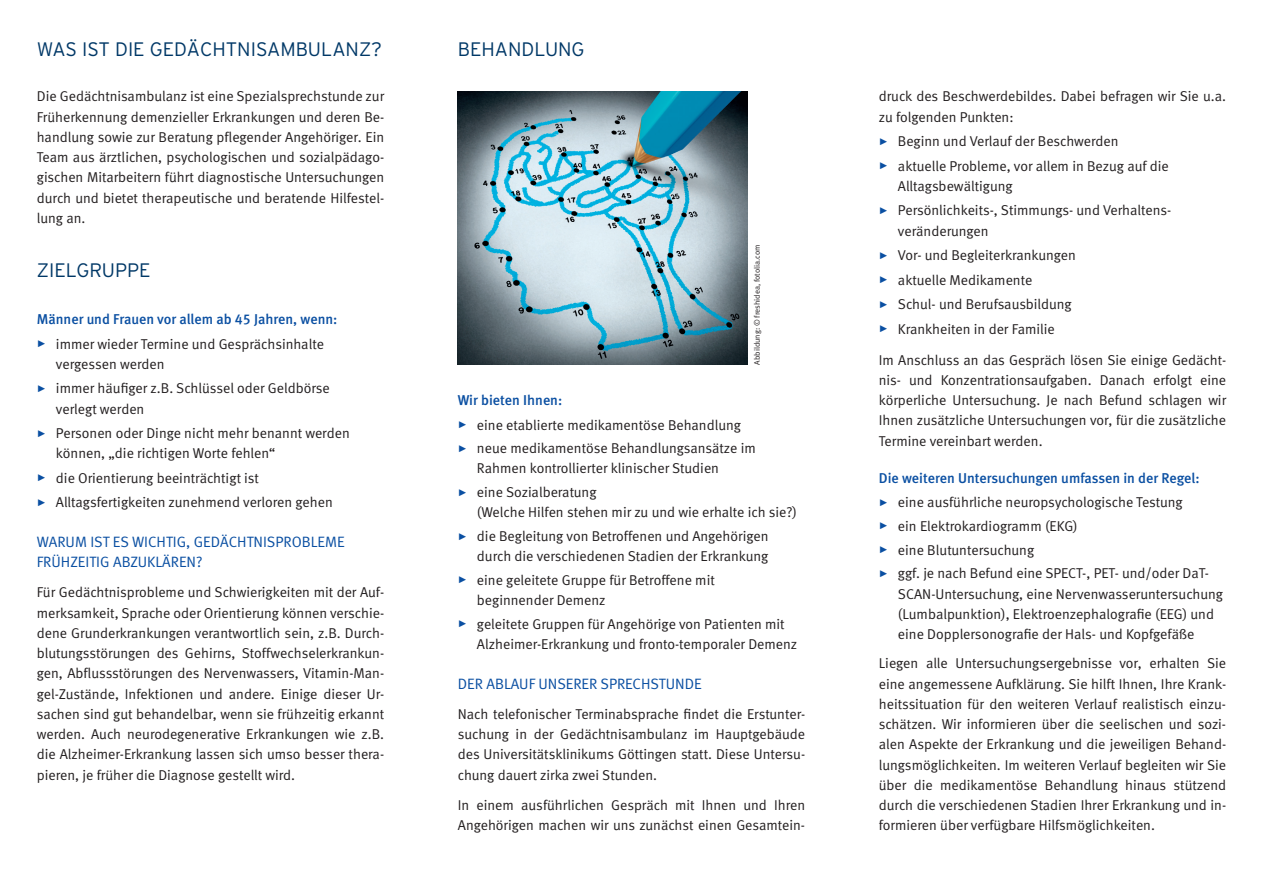
<style>
.page{position:relative;width:1263px;height:893px;background:#fff}
.page>*{position:absolute;margin:0;border:0;box-sizing:border-box;transform-origin:0 0}
.t1{font:300 19.5px "Interstate";color:#003867}
.t2{font:15px/20.2px "Meta Normal LF";color:#0a4fa2}
.t3{font:14.25px/20.2px "Meta Normal LF";color:#231f20}
.t4{font:14.25px "Meta Medium LF";color:#0a4fa2}
.t5{font:7.95px "Meta Normal LF";letter-spacing:-.005em;color:#231f20}
.s1{font-family:"Arial";font-size:9.75px;color:#0a4fa2}
</style>
<div class="page">
<img style="left:458px;top:91px;width:289px;height:274px">
<h1 class="t1" style="left:37px;top:38px;width:89px">WAS IST DIE</h1>
<h1 class="t1" style="left:150px;top:38px;width:26px">GEDÄCHTNI</h1>
<h1 class="t1" style="left:256px;top:38px;width:78px">SAMBULANZ</h1>
<h1 class="t1" style="left:371px;top:38px;width:12px">?</h1>
<h1 class="t1" style="left:458px;top:38px;width:14px">BEHANDL</h1>
<h1 class="t1" style="left:545px;top:38px;width:41px">UNG</h1>
<p class="t3" style="left:37px;top:86px;width:349px;text-align:justify">Die Gedächtnisambulanz ist eine Spezialsprechstunde zur Früherkennung demenzieller Erkrankungen und deren Be&shy;handlung sowie zur Beratung pflegender Angehöriger. Ein Team aus ärztlichen, psychologischen und sozialpädago&shy;gischen Mitarbeitern führt diagnostische Untersuchungen durch und bietet therapeutische und beratende Hilfestel&shy;lung an.</p>
<h1 class="t1" style="left:37px;top:260px;width:11px">ZIEL</h1>
<h1 class="t1" style="left:77px;top:260px;width:73px">GRUPPE</h1>
<p class="t4" style="left:37px;top:311px;width:302px">Männer und Frauen vor allem ab 45 Jahren, wenn:</p>
<p class="t3" style="left:56px;top:333px;width:270px;text-indent:-19px"><span class="s1">►</span> immer wieder Termine und Gesprächsinhalte vergessen werden</p>
<p class="t3" style="left:56px;top:378px;width:275px;text-indent:-19px"><span class="s1">►</span> immer häufiger z.B. Schlüssel oder Geldbörse verlegt werden</p>
<p class="t3" style="left:56px;top:423px;width:295px;text-indent:-19px"><span class="s1">►</span> Personen oder Dinge nicht mehr benannt werden können, „die richtigen Worte fehlen“</p>
<p class="t3" style="left:37px;top:465px;width:298px;line-height:24.5px"><span class="s1">►</span> die Orientierung beeinträchtigt ist<br><span class="s1">►</span> Alltagsfertigkeiten zunehmend verloren gehen</p>
<p class="t2" style="left:37px;top:531px;width:309px">WARUM IST ES WICHTIG, GEDÄCHTNISPROBLEME<br>FRÜHZEITIG ABZUKLÄREN?</p>
<p class="t3" style="left:37px;top:582px;width:349px;text-align:justify">Für Gedächtnisprobleme und Schwierigkeiten mit der Auf&shy;merksamkeit, Sprache oder Orientierung können verschie&shy;dene Grunderkrankungen verantwortlich sein, z.B. Durch&shy;blutungsstörungen des Gehirns, Stoffwechselerkrankun&shy;gen, Abflussstörungen des Nervenwassers, Vitamin-Man&shy;gel-Zustände, Infektionen und andere. Einige dieser Ur&shy;sachen sind gut behandelbar, wenn sie frühzeitig erkannt werden. Auch neurodegenerative Erkrankungen wie z.B. die Alzheimer-Erkrankung lassen sich umso besser thera&shy;pieren, je früher die Diagnose gestellt wird.</p>
<p class="t5" style="left:752px;top:365px;width:121px;rotate:-90deg">Abbildung: © freshidea, fotolia.com</p>
<p class="t4" style="left:458px;top:392px;width:106px">Wir bieten Ihnen:</p>
<p class="t3" style="left:458px;top:413px;width:299px;line-height:23.7px"><span class="s1">►</span> eine etablierte medikamentöse Behandlung<br><span class="s1">►</span> neue medikamentöse Behandlungsansätze im</p>
<p class="t3" style="left:458px;top:456px;width:263px;line-height:23.7px;text-indent:19px">Rahmen kontrollierter klinischer Studien <span class="s1">►</span> eine Sozialberatung</p>
<p class="t3" style="left:458px;top:500px;width:341px;line-height:23.7px;text-indent:19px">(Welche Hilfen stehen mir zu und wie erhalte ich sie?) <span class="s1">►</span> die Begleitung von Betroffenen und Angehörigen</p>
<p class="t3" style="left:458px;top:544px;width:312px;line-height:23.7px;text-indent:19px">durch die verschiedenen Stadien der Erkrankung <span class="s1">►</span> eine geleitete Gruppe für Betroffene mit</p>
<p class="t3" style="left:458px;top:588px;width:328px;line-height:23.7px;text-indent:19px">beginnender Demenz<br><span class="s1">►</span> geleitete Gruppen für Angehörige von Patienten mit</p>
<p class="t3" style="left:477px;top:634px;width:322px">Alzheimer-Erkrankung und fronto-temporaler Demenz</p>
<p class="t2" style="left:458px;top:673px;width:245px">DER ABLAUF UNSERER SPRECHSTUNDE</p>
<p class="t3" style="left:458px;top:704px;width:349px;text-align:justify">Nach telefonischer Terminabsprache findet die Erstunter&shy;suchung in der Gedächtnisambulanz im Hauptgebäude des Universitätsklinikums Göttingen statt. Diese Untersu&shy;chung dauert zirka zwei Stunden.</p>
<p class="t3" style="left:458px;top:795px;width:349px">In einem ausführlichen Gespräch mit Ihnen und Ihren<br>Angehörigen machen wir uns zunächst einen Gesamtein-</p>
<p class="t3" style="left:879px;top:86px;width:349px">druck des Beschwerdebildes. Dabei befragen wir Sie u.a. zu folgenden Punkten:</p>
<p class="t3" style="left:879px;top:129px;width:291px;line-height:24.5px"><span class="s1">►</span> Beginn und Verlauf der Beschwerden<br><span class="s1">►</span> aktuelle Probleme, vor allem in Bezug auf die</p>
<p class="t3" style="left:879px;top:173px;width:292px;line-height:24.5px;text-indent:19px">Alltagsbewältigung<br><span class="s1">►</span> Persönlichkeits-, Stimmungs- und Verhaltens-</p>
<p class="t3" style="left:879px;top:218px;width:199px;line-height:24.5px;text-indent:19px">veränderungen<br><span class="s1">►</span> Vor- und Begleiterkrankungen <span class="s1">►</span> aktuelle Medikamente<br><span class="s1">►</span> Schul- und Berufsausbildung <span class="s1">►</span> Krankheiten in der Familie</p>
<p class="t3" style="left:879px;top:349px;width:349px;text-align:justify">Im Anschluss an das Gespräch lösen Sie einige Gedächt&shy;nis- und Konzentrationsaufgaben. Danach erfolgt eine körperliche Untersuchung. Je nach Befund schlagen wir Ihnen zusätzliche Untersuchungen vor, für die zusätzliche Termine vereinbart werden.</p>
<p class="t4" style="left:879px;top:469px;width:322px">Die weiteren Untersuchungen umfassen in der Regel:</p>
<p class="t3" style="left:879px;top:490px;width:332px;line-height:23.7px"><span class="s1">►</span> eine ausführliche neuropsychologische Testung<br><span class="s1">►</span> ein Elektrokardiogramm (EKG)<br><span class="s1">►</span> eine Blutuntersuchung<br><span class="s1">►</span> ggf. je nach Befund eine SPECT-, PET- und/oder DaT-</p>
<p class="t3" style="left:898px;top:583px;width:327px">SCAN-Untersuchung, eine Nervenwasseruntersuchung (Lumbalpunktion), Elektroenzephalografie (EEG) und eine Dopplersonografie der Hals- und Kopfgefäße</p>
<p class="t3" style="left:879px;top:653px;width:349px;text-align:justify">Liegen alle Untersuchungsergebnisse vor, erhalten Sie eine angemessene Aufklärung. Sie hilft Ihnen, Ihre Krank&shy;heitssituation für den weiteren Verlauf realistisch einzu&shy;schätzen. Wir informieren über die seelischen und sozi&shy;alen Aspekte der Erkrankung und die jeweiligen Behand&shy;lungsmöglichkeiten. Im weiteren Verlauf begleiten wir Sie über die medikamentöse Behandlung hinaus stützend durch die verschiedenen Stadien Ihrer Erkrankung und in&shy;formieren über verfügbare Hilfsmöglichkeiten.</p>
</div>
